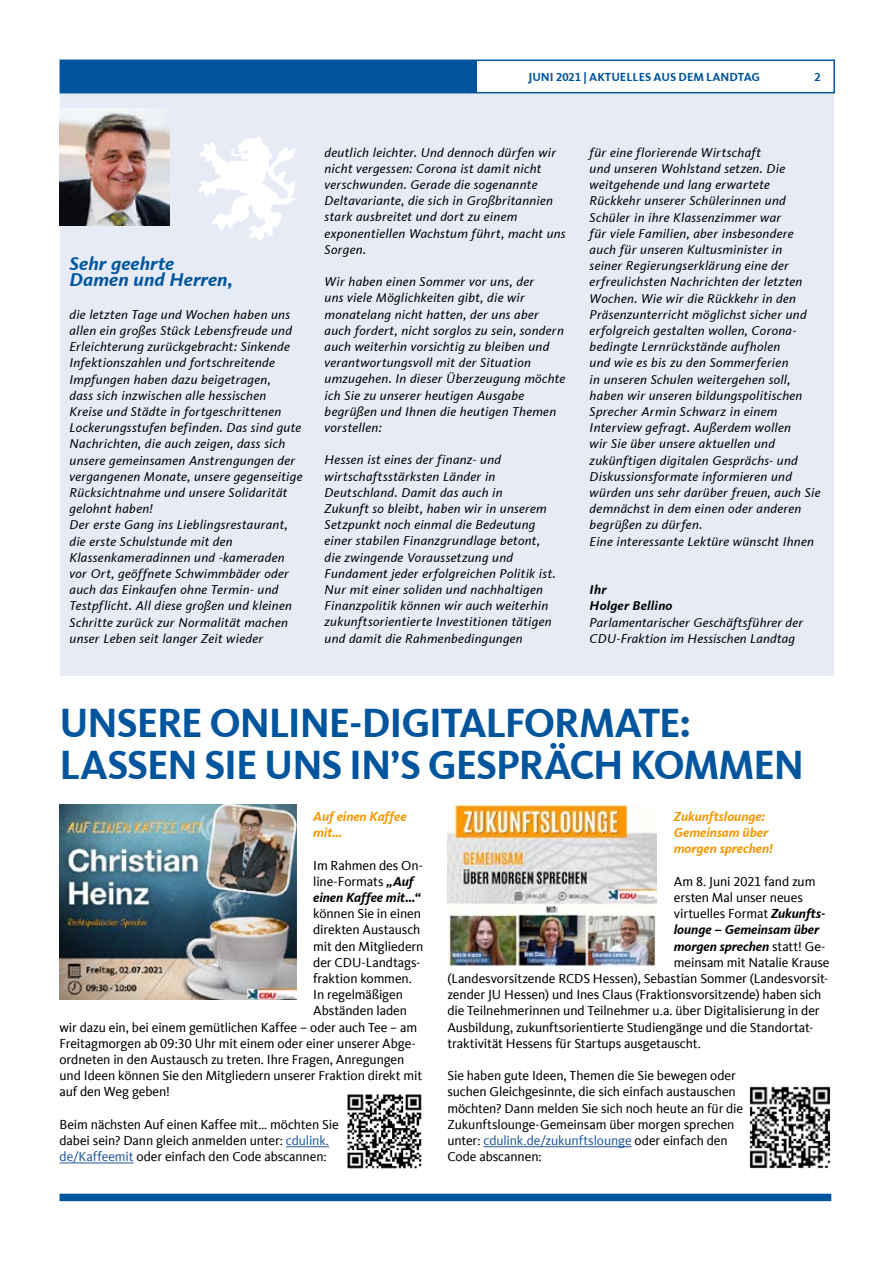
<style>
.page{position:relative;width:893px;height:1263px;background:#fff}
.page>*{position:absolute;margin:0;border:0;box-sizing:border-box;transform-origin:0 0}
.t1{font:700 42px/42px "CDU Kievit Tab";letter-spacing:-.03em;color:#00559d}
.t2{font:italic 700 19.05px/16.2px "CDU Kievit Tab";letter-spacing:.005em;color:#00559d}
.t3{font:13.5px/16.2px "CDU Kievit Tab";letter-spacing:-.01em;color:#000}
.t4{font:italic 700 13.5px/16.2px "CDU Kievit Tab";letter-spacing:-.005em;color:#f49700}
.t5{font:italic 700 13.5px "CDU Kievit Tab";letter-spacing:-.005em;color:#000}
.t6{font:italic 13.2px/16.2px "CDU Kievit Tab";letter-spacing:.02em;color:#000}
.t7{font:italic 700 13.2px/16.2px "CDU Kievit Tab";letter-spacing:.015em;color:#000}
.t8{font:700 12px "CDU Kievit Tab";color:#00559d}
.s1{font-weight:700;font-style:italic}
.s2{color:#245a9c}
.s3{font-weight:400;font-style:normal}
</style>
<div class="page">
<div style="left:60px;top:92px;width:773px;height:583px;background:#e7ebf6"></div>
<img style="left:60px;top:108px;width:110px;height:117px">
<svg style="left:198px;top:137px;width:97px;height:104px"></svg>
<div style="left:60px;top:60px;width:775px;height:33px;border:2px solid #00559d"></div>
<div style="left:60px;top:60px;width:417px;height:32px;background:#00559d"></div>
<div style="left:60px;top:1194px;width:771px;height:7px;background:#00559d"></div>
<hr style="left:286px;top:1146px;width:43px;height:1px;background:#245a9c">
<hr style="left:60px;top:1163px;width:73px;height:1px;background:#245a9c">
<hr style="left:484px;top:1146px;width:148px;height:1px;background:#245a9c">
<img style="left:447px;top:805px;width:210px;height:161px">
<img style="left:347px;top:1094px;width:75px;height:75px">
<img style="left:749px;top:1086px;width:82px;height:83px">
<img style="left:60px;top:805px;width:236px;height:194px">
<p class="t8" style="left:528px;top:70px;width:233px">JUNI 2021 | AKTUELLES AUS DEM LANDTAG</p>
<p class="t8" style="left:814px;top:70px;width:8px">2</p>
<h2 class="t2" style="left:70px;top:256px;width:165px">Sehr geehrte<br>Damen und Herren,</h2>
<p class="t6" style="left:70px;top:306px;width:234px">die letzten Tage und Wochen haben uns allen ein großes Stück Lebensfreude und Erleichterung zurückgebracht: Sinkende Infektionszahlen und fortschreitende Impfungen haben dazu beigetragen,<br>dass sich inzwischen alle hessischen Kreise und Städte in fortgeschrittenen Lockerungsstufen befinden. Das sind gute Nachrichten, die auch zeigen, dass sich unsere gemeinsamen Anstrengungen der vergangenen Monate, unsere gegenseitige Rücksichtnahme und unsere Solidarität gelohnt haben!<br>Der erste Gang ins Lieblingsrestaurant, die erste Schulstunde mit den Klassenkameradinnen und -kameraden vor Ort, geöffnete Schwimmbäder oder auch das Einkaufen ohne Termin- und Testpflicht. All diese großen und kleinen Schritte zurück zur Normalität machen unser Leben seit langer Zeit wieder</p>
<p class="t6" style="left:325px;top:144px;width:243px">deutlich leichter. Und dennoch dürfen wir nicht vergessen: Corona ist damit nicht verschwunden. Gerade die sogenannte Deltavariante, die sich in Großbritannien stark ausbreitet und dort zu einem exponentiellen Wachstum führt, macht uns Sorgen.</p>
<p class="t6" style="left:325px;top:274px;width:242px">Wir haben einen Sommer vor uns, der<br>uns viele Möglichkeiten gibt, die wir monatelang nicht hatten, der uns aber auch fordert, nicht sorglos zu sein, sondern auch weiterhin vorsichtig zu bleiben und verantwortungsvoll mit der Situation umzugehen. In dieser Überzeugung möchte ich Sie zu unserer heutigen Ausgabe begrüßen und Ihnen die heutigen Themen vorstellen:</p>
<p class="t6" style="left:325px;top:452px;width:233px">Hessen ist eines der finanz- und wirtschaftsstärksten Länder in Deutschland. Damit das auch in<br>Zukunft so bleibt, haben wir in unserem Setzpunkt noch einmal die Bedeutung einer stabilen Finanzgrundlage betont, die zwingende Voraussetzung und Fundament jeder erfolgreichen Politik ist.<br>Nur mit einer soliden und nachhaltigen Finanzpolitik können wir auch weiterhin zukunftsorientierte Investitionen tätigen und damit die Rahmenbedingungen</p>
<p class="t6" style="left:590px;top:144px;width:232px">für eine florierende Wirtschaft<br>und unseren Wohlstand setzen. Die weitgehende und lang erwartete Rückkehr unserer Schülerinnen und Schüler in ihre Klassenzimmer war<br>für viele Familien, aber insbesondere auch für unseren Kultusminister in<br>seiner Regierungserklärung eine der erfreulichsten Nachrichten der letzten Wochen. Wie wir die Rückkehr in den Präsenzunterricht möglichst sicher und erfolgreich gestalten wollen, Corona&shy;bedingte Lernrückstände aufholen<br>und wie es bis zu den Sommerferien<br>in unseren Schulen weitergehen soll, haben wir unseren bildungspolitischen Sprecher Armin Schwarz in einem Interview gefragt. Außerdem wollen<br>wir Sie über unsere aktuellen und zukünftigen digitalen Gesprächs- und Diskussionsformate informieren und würden uns sehr darüber freuen, auch Sie demnächst in dem einen oder anderen begrüßen zu dürfen.<br>Eine interessante Lektüre wünscht Ihnen</p>
<p class="t7" style="left:590px;top:581px;width:84px">Ihr<br>Holger Bellino</p>
<p class="t6" style="left:590px;top:614px;width:215px">Parlamentarischer Geschäftsführer der<br>CDU-Fraktion im Hessischen Landtag</p>
<h1 class="t1" style="left:60px;top:702px;width:746px">UNSERE ONLINE-DIGITALFORMATE:<br>LASSEN SIE UNS IN’S GESPRÄCH KOMMEN</h1>
<p class="t4" style="left:313px;top:808px;width:95px">Auf einen Kaffee mit…</p>
<p class="t3" style="left:313px;top:857px;width:111px">Im Rahmen des On&shy;line-Formats <span class="s1">„Auf einen Kaffee mit…“</span></p>
<p class="t3" style="left:313px;top:906px;width:109px">können Sie in einen</p>
<p class="t3" style="left:313px;top:922px;width:109px">direkten Austausch</p>
<p class="t3" style="left:313px;top:938px;width:112px">mit den Mitgliedern</p>
<p class="t3" style="left:313px;top:954px;width:109px">der CDU-Landtags-</p>
<p class="t3" style="left:313px;top:970px;width:100px">fraktion kommen.</p>
<p class="t3" style="left:313px;top:987px;width:91px">In regelmäßigen</p>
<p class="t3" style="left:313px;top:1003px;width:95px">Abständen laden</p>
<p class="t3" style="left:60px;top:1019px;width:359px">wir dazu ein, bei einem gemütlichen Kaffee – oder auch Tee – am</p>
<p class="t3" style="left:60px;top:1035px;width:358px">Freitagmorgen ab 09:30 Uhr mit einem oder einer unserer Abge-</p>
<p class="t3" style="left:60px;top:1051px;width:346px">ordneten in den Austausch zu treten. Ihre Fragen, Anregungen</p>
<p class="t3" style="left:60px;top:1068px;width:364px">und Ideen können Sie den Mitgliedern unserer Fraktion direkt mit</p>
<p class="t3" style="left:60px;top:1084px;width:112px">auf den Weg geben!</p>
<p class="t3" style="left:60px;top:1116px;width:281px">Beim nächsten Auf einen Kaffee mit… möchten Sie dabei sein? Dann gleich anmelden unter: <span class="s2">cdulink. de/Kaffeemit</span> oder einfach den Code abscannen:</p>
<p class="t4" style="left:674px;top:808px;width:101px">Zukunftslounge:<br>Gemeinsam über morgen sprechen!</p>
<p class="t3" style="left:674px;top:873px;width:143px">Am 8. Juni 2021 fand zum</p>
<p class="t3" style="left:674px;top:889px;width:131px">ersten Mal unser neues</p>
<p class="t3" style="left:674px;top:906px;width:153px">virtuelles Format <span class="s1">Zukunfts-</span></p>
<p class="t5" style="left:674px;top:922px;width:147px">lounge – Gemeinsam über</p>
<p class="t5" style="left:674px;top:938px;width:153px">morgen sprechen <span class="s3">statt! Ge-</span></p>
<p class="t3" style="left:674px;top:954px;width:157px">meinsam mit Natalie Krause</p>
<p class="t3" style="left:447px;top:970px;width:382px">(Landesvorsitzende RCDS Hessen), Sebastian Sommer (Landesvorsit-</p>
<p class="t3" style="left:447px;top:987px;width:376px">zender JU Hessen) und Ines Claus (Fraktionsvorsitzende) haben sich</p>
<p class="t3" style="left:447px;top:1003px;width:374px">die Teilnehmerinnen und Teilnehmer u.a. über Digitalisierung in der</p>
<p class="t3" style="left:447px;top:1019px;width:368px">Ausbildung, zukunftsorientierte Studiengänge und die Standortat-</p>
<p class="t3" style="left:447px;top:1035px;width:255px">traktivität Hessens für Startups ausgetauscht.</p>
<p class="t3" style="left:447px;top:1068px;width:297px">Sie haben gute Ideen, Themen die Sie bewegen oder suchen Gleichgesinnte, die sich einfach austauschen möchten? Dann melden Sie sich noch heute an für die Zukunftslounge-Gemeinsam über morgen sprechen unter: <span class="s2">cdulink.de/zukunftslounge</span> oder einfach den Code abscannen:</p>
</div>
